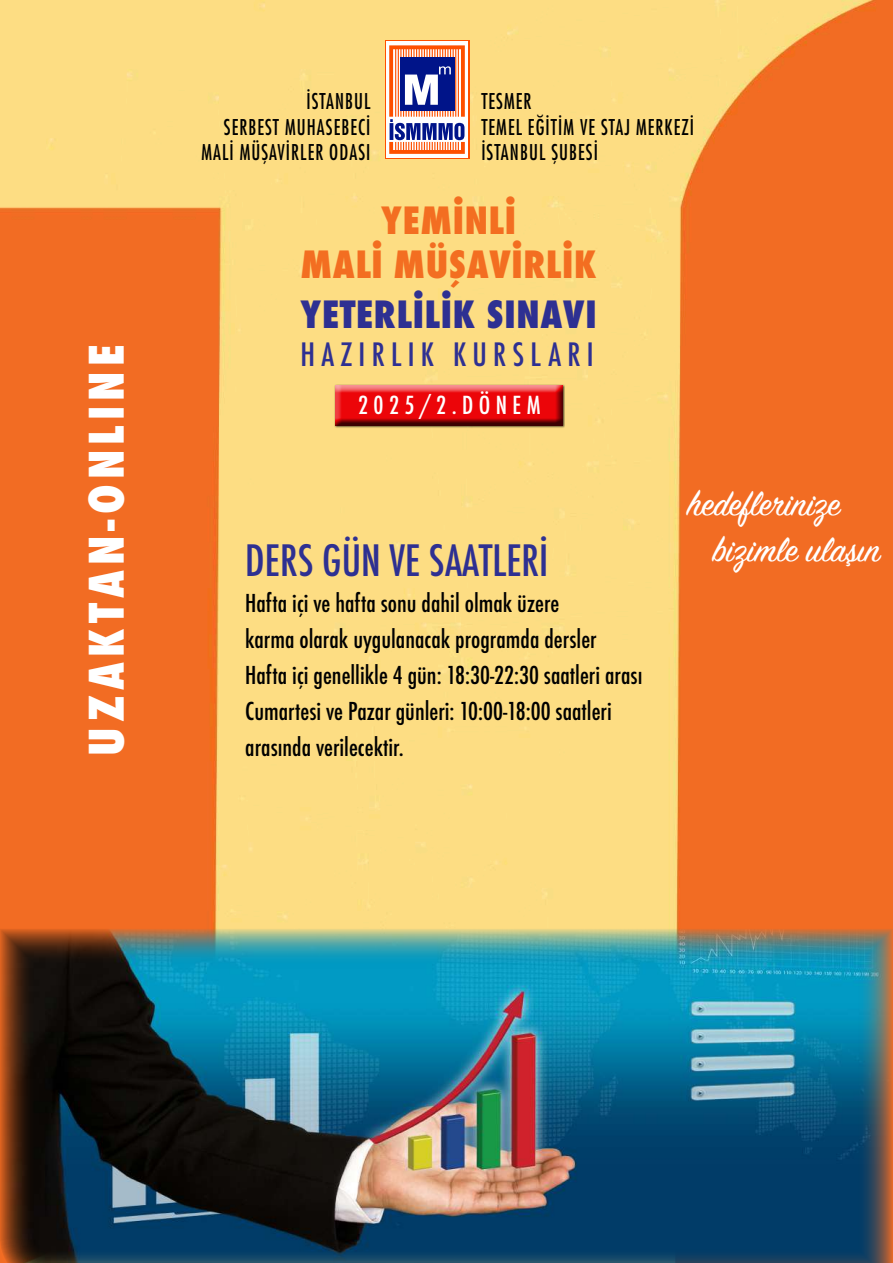
<style>
.page{position:relative;width:893px;height:1263px;background:#fff}
.page>*{position:absolute;margin:0;border:0;box-sizing:border-box;transform-origin:0 0}
.t1{font:800 condensed 46.35px "Futura";letter-spacing:.11em;color:#fff}
.t2{font:500 condensed 42px "Futura";color:#2e3092}
.t3{font:38.4px/46px "Sign Painter House Script";color:#fff}
.t4{font:800 condensed 36.45px/43.8px "Futura";letter-spacing:.02em;color:#f36e21;text-align:center}
.t5{font:800 condensed 36.45px "Futura";letter-spacing:.02em;color:#2e3092}
.t6{font:500 condensed 31.35px "Futura";letter-spacing:.2em;color:#2e3092}
.t7{font:500 condensed 24.15px "Futura";letter-spacing:.225em;color:#fff}
.t8{font:500 condensed 24px/36px "Futura";color:#000}
.t9{font:condensed 21.15px/25.3px "Futura Std";letter-spacing:.055em;color:#000;text-align:right;scale:.9 1}
</style>
<div class="page">
<img style="left:0;top:0;width:893px;height:928px">
<div style="left:385px;top:40px;width:84px;height:119px;background:#fe5000"></div>
<div style="left:386px;top:41px;width:82px;height:117px;background:#fff"></div>
<svg style="left:389px;top:45px;width:76px;height:109px"></svg>
<img style="left:0;top:928px;width:893px;height:335px">
<div style="left:334px;top:384px;width:231px;height:44px;background:#000;opacity:.75"></div>
<div style="left:334px;top:382px;width:228px;height:41px;background:#fff;opacity:.75"></div>
<div style="left:334px;top:385px;width:228px;height:41px;background:#000;opacity:.75"></div>
<h1 class="t1" style="left:75px;top:756px;width:413px;rotate:-90deg">UZAKTAN-ONLINE</h1>
<p class="t9" style="left:201px;top:88px;width:189px">İSTANBUL<br>SERBEST MUHASEBECİ<br>MALİ MÜŞAVİRLER ODASI</p>
<p class="t9" style="left:481px;top:88px;width:238px;text-align:left">TESMER<br>TEMEL EĞİTİM VE STAJ MERKEZİ<br>İSTANBUL ŞUBESİ</p>
<h3 class="t4" style="left:301px;top:199px;width:297px">YEMİNLİ<br>MALİ MÜŞAVİRLİK</h3>
<h3 class="t5" style="left:301px;top:290px;width:297px">YETERLİLİK SINAVI</h3>
<h3 class="t6" style="left:301px;top:334px;width:295px">HAZIRLIK KURSLARI</h3>
<p class="t7" style="left:358px;top:389px;width:184px">2025/2.DÖNEM</p>
<h2 class="t2" style="left:245px;top:533px;width:305px">DERS GÜN VE SAATLERİ</h2>
<p class="t8" style="left:245px;top:585px;width:399px">Hafta içi ve hafta sonu dahil olmak üzere<br>karma olarak uygulanacak programda dersler Hafta içi genellikle 4 gün: 18:30-22:30 saatleri arası Cumartesi ve Pazar günleri: 10:00-18:00 saatleri arasında verilecektir.</p>
<h3 class="t3" style="left:713px;top:483px;width:169px;text-indent:-25px">hedeflerinize bizimle ulaşın</h3>
</div>
